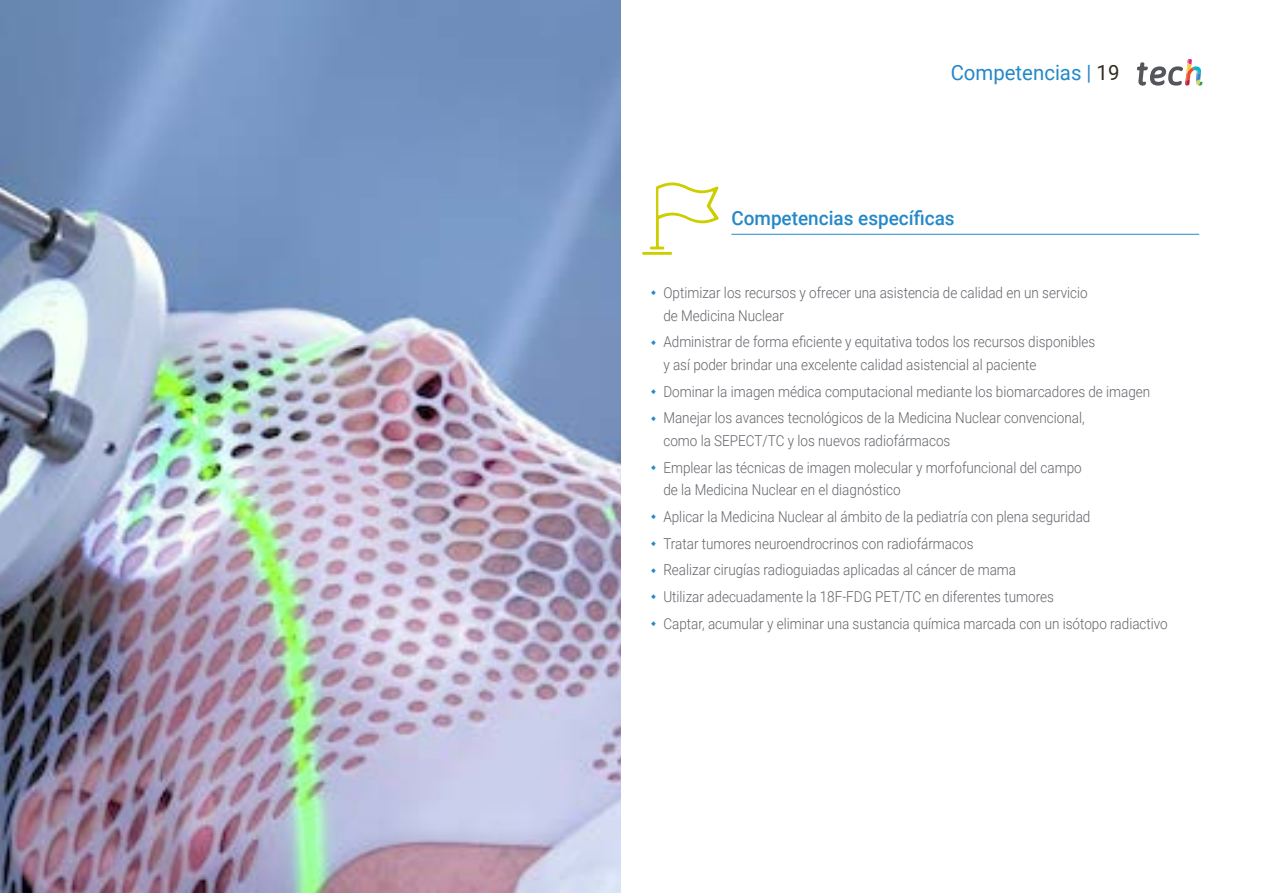
<style>
.page{position:relative;width:1263px;height:893px;background:#fff}
.page>*{position:absolute;margin:0;border:0;box-sizing:border-box;transform-origin:0 0}
.t1{font:21px "Roboto";color:#2488c9}
.t2{font:500 19.5px "Roboto";color:#2488c9}
.t3{font:300 15px/26.7px "Roboto";color:#61646a;scale:.9 1}
.s1{color:#312e20}
</style>
<div class="page">
<img style="left:0;top:0;width:621px;height:893px">
<hr style="left:731px;top:234px;width:468px;height:1px;background:#2488c9">
<hr style="left:642px;top:252px;width:30px;height:3px;background:#cdce00">
<svg style="left:650px;top:182px;width:69px;height:67px"></svg>
<svg style="left:1137px;top:59px;width:65px;height:27px"></svg>
<h1 class="t1" style="left:951px;top:57px;width:170px">Competencias | <span class="s1">19</span></h1>
<h2 class="t2" style="left:731px;top:205px;width:225px">Competencias específicas</h2>
<p class="t3" style="left:663px;top:281px;width:473px;line-height:22.5px">Optimizar los recursos y ofrecer una asistencia de calidad en un servicio de Medicina Nuclear</p>
<p class="t3" style="left:663px;top:330px;width:481px;line-height:22.5px">Administrar de forma eficiente y equitativa todos los recursos disponibles y así poder brindar una excelente calidad asistencial al paciente</p>
<p class="t3" style="left:663px;top:377px;width:542px">Dominar la imagen médica computacional mediante los biomarcadores de imagen<br>Manejar los avances tecnológicos de la Medicina Nuclear convencional,</p>
<p class="t3" style="left:663px;top:427px;width:466px">como la SEPECT/TC y los nuevos radiofármacos<br>Emplear las técnicas de imagen molecular y morfofuncional del campo</p>
<p class="t3" style="left:663px;top:476px;width:562px">de la Medicina Nuclear en el diagnóstico<br>Aplicar la Medicina Nuclear al ámbito de la pediatría con plena seguridad<br>Tratar tumores neuroendrocrinos con radiofármacos<br>Realizar cirugías radioguiadas aplicadas al cáncer de mama<br>Utilizar adecuadamente la 18F-FDG PET/TC en diferentes tumores<br>Captar, acumular y eliminar una sustancia química marcada con un isótopo radiactivo</p>
</div>
